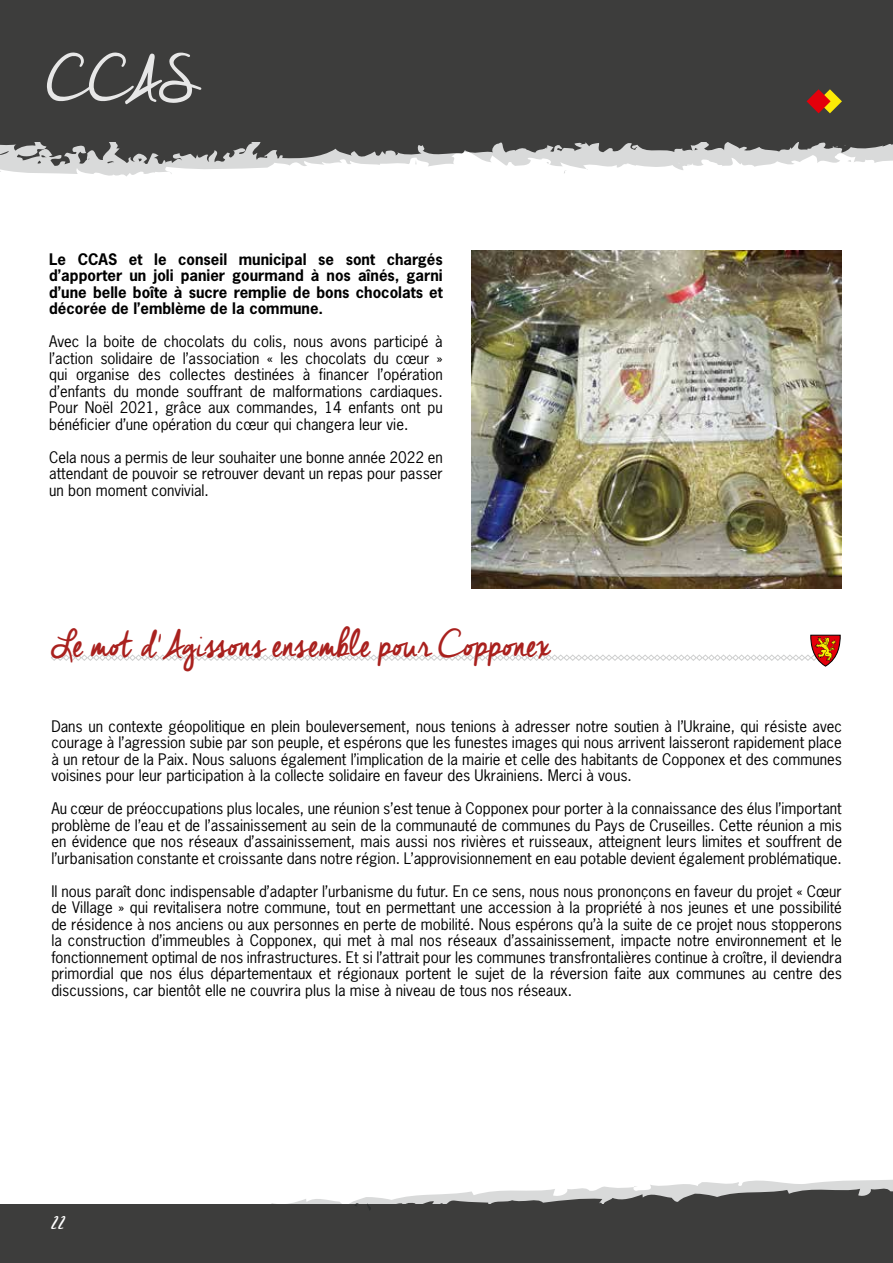
<style>
.page{position:relative;width:893px;height:1263px;background:#fff}
.page>*{position:absolute;margin:0;border:0;box-sizing:border-box;transform-origin:0 0}
.t1{font:61.5px "Cheddar Jack";color:#e7e7e7}
.t2{font:37.5px "Cheddar Jack";letter-spacing:-.035em;color:#a9211e}
.t3{font:22.5px "Cheddar Jack";color:#fff}
.t4{font:15px/16.5px "Porsche News Gothic";color:#000;text-align:justify}
.t5{font:700 15px/16.5px "Porsche News Gothic";color:#000;text-align:justify}
</style>
<div class="page">
<svg style="left:0;top:1199px;width:352px;height:6px"></svg>
<div style="left:0;top:1205px;width:893px;height:58px;background:#3d3d3c"></div>
<svg style="left:352px;top:1180px;width:541px;height:30px"></svg>
<svg style="left:0;top:166px;width:756px;height:11px"></svg>
<svg style="left:562px;top:169px;width:5px;height:4px"></svg>
<div style="left:0;top:0;width:893px;height:142px;background:#3d3d3c"></div>
<svg style="left:0;top:113px;width:893px;height:53px"></svg>
<svg style="left:0;top:151px;width:9px;height:4px"></svg>
<svg style="left:37px;top:155px;width:10px;height:9px"></svg>
<svg style="left:106px;top:160px;width:8px;height:5px"></svg>
<svg style="left:138px;top:158px;width:5px;height:3px"></svg>
<svg style="left:806px;top:89px;width:36px;height:24px"></svg>
<svg style="left:51px;top:635px;width:789px;height:32px"></svg>
<img style="left:471px;top:251px;width:371px;height:337px">
<h1 class="t1" style="left:47px;top:37px;width:151px">CCAS</h1>
<p class="t5" style="left:49px;top:250px;width:395px">Le CCAS et le conseil municipal se sont chargés d’apporter un joli panier gourmand à nos aînés, garni d’une belle boîte à sucre remplie de bons chocolats et décorée de l’emblème de la commune.</p>
<p class="t4" style="left:49px;top:333px;width:395px">Avec la boite de chocolats du colis, nous avons participé à l’action solidaire de l’association « les chocolats du cœur » qui organise des collectes destinées à financer l’opération d’enfants du monde souffrant de malformations cardiaques.<br>Pour Noël 2021, grâce aux commandes, 14 enfants ont pu bénéficier d’une opération du cœur qui changera leur vie.</p>
<p class="t4" style="left:49px;top:449px;width:395px">Cela nous a permis de leur souhaiter une bonne année 2022 en attendant de pouvoir se retrouver devant un repas pour passer un bon moment convivial.</p>
<h2 class="t2" style="left:51px;top:619px;width:504px">Le mot d'Agissons ensemble pour Copponex</h2>
<p class="t4" style="left:51px;top:718px;width:792px">Dans un contexte géopolitique en plein bouleversement, nous tenions à adresser notre soutien à l’Ukraine, qui résiste avec courage à l’agression subie par son peuple, et espérons que les funestes images qui nous arrivent laisseront rapidement place à un retour de la Paix. Nous saluons également l’implication de la mairie et celle des habitants de Copponex et des communes voisines pour leur participation à la collecte solidaire en faveur des Ukrainiens. Merci à vous.</p>
<p class="t4" style="left:51px;top:800px;width:792px">Au cœur de préoccupations plus locales, une réunion s’est tenue à Copponex pour porter à la connaissance des élus l’important problème de l’eau et de l’assainissement au sein de la communauté de communes du Pays de Cruseilles. Cette réunion a mis en évidence que nos réseaux d’assainissement, mais aussi nos rivières et ruisseaux, atteignent leurs limites et souffrent de l’urbanisation constante et croissante dans notre région. L’approvisionnement en eau potable devient également problématique.</p>
<p class="t4" style="left:51px;top:883px;width:792px">Il nous paraît donc indispensable d’adapter l’urbanisme du futur. En ce sens, nous nous prononçons en faveur du projet « Cœur de Village » qui revitalisera notre commune, tout en permettant une accession à la propriété à nos jeunes et une possibilité de résidence à nos anciens ou aux personnes en perte de mobilité. Nous espérons qu’à la suite de ce projet nous stopperons la construction d’immeubles à Copponex, qui met à mal nos réseaux d’assainissement, impacte notre environnement et le fonctionnement optimal de nos infrastructures. Et si l’attrait pour les communes transfrontalières continue à croître, il deviendra primordial que nos élus départementaux et régionaux portent le sujet de la réversion faite aux communes au centre des discussions, car bientôt elle ne couvrira plus la mise à niveau de tous nos réseaux.</p>
<h3 class="t3" style="left:51px;top:1206px;width:16px">22</h3>
</div>
